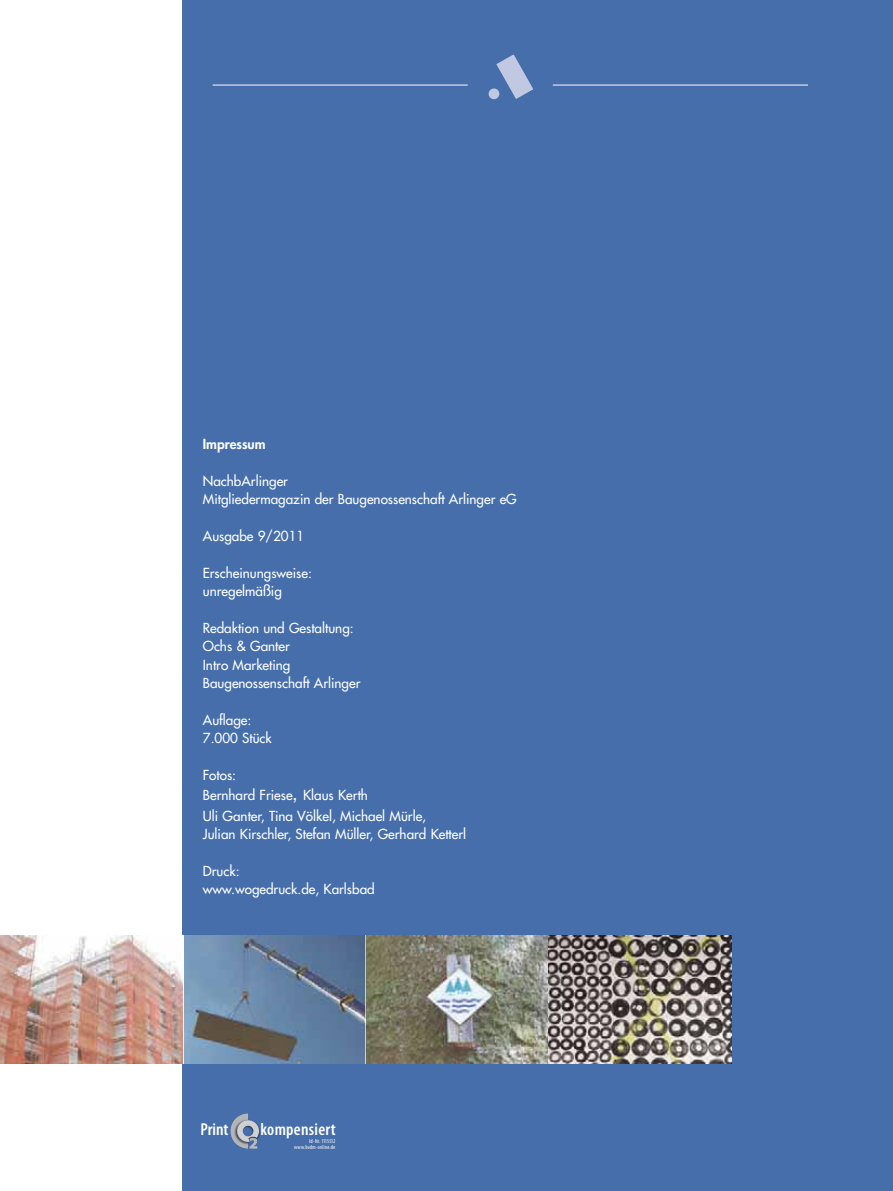
<style>
.page{position:relative;width:893px;height:1191px;background:#fff}
.page>*{position:absolute;margin:0;border:0;box-sizing:border-box;transform-origin:0 0}
.t1{font:600 condensed 17.4px "Myriad Pro";letter-spacing:.015em;color:#fff}
.t2{font:13.5px/18.5px "Futura";color:#fff}
.t3{font:800 13.5px "Futura";color:#fff}
.t4{font:condensed 5.85px/5.8px "Myriad Pro";letter-spacing:.04em;color:#fff;text-align:right}
.s1{font-family:"Helvetica";font-size:18px}
</style>
<div class="page">
<div style="left:183px;top:0;width:710px;height:1190px;background:#456eab"></div>
<svg style="left:489px;top:54px;width:44px;height:45px"></svg>
<hr style="left:213px;top:84px;width:255px;height:2px;background:#c1c8e2">
<hr style="left:553px;top:84px;width:255px;height:2px;background:#c1c8e2">
<img style="left:183px;top:935px;width:549px;height:128px">
<img style="left:365px;top:935px;width:1px;height:128px">
<img style="left:0;top:935px;width:183px;height:128px">
<svg style="left:230px;top:1113px;width:29px;height:35px"></svg>
<p class="t3" style="left:203px;top:437px;width:64px">Impressum</p>
<p class="t2" style="left:203px;top:472px;width:315px">NachbArlinger<br>Mitgliedermagazin der Baugenossenschaft Arlinger eG</p>
<p class="t2" style="left:203px;top:528px;width:103px">Ausgabe 9/2011</p>
<p class="t2" style="left:203px;top:564px;width:111px">Erscheinungsweise: unregelmäßig</p>
<p class="t2" style="left:203px;top:620px;width:159px">Redaktion und Gestaltung:<br>Ochs &amp; Ganter<br>Intro Marketing<br>Baugenossenschaft Arlinger</p>
<p class="t2" style="left:203px;top:712px;width:70px">Auflage:<br>7.000 Stück</p>
<p class="t2" style="left:203px;top:766px;width:225px;line-height:20.2px">Fotos:<br>Bernhard Friese<span class="s1">,</span> Klaus Kerth<br>Uli Ganter, Tina Völkel, Michael Mürle,</p>
<p class="t2" style="left:203px;top:826px;width:265px">Julian Kirschler, Stefan Müller, Gerhard Ketterl</p>
<p class="t2" style="left:203px;top:862px;width:173px">Druck:<br>www.wogedruck.de, Karlsbad</p>
<p class="t1" style="left:201px;top:1119px;width:30px">Print</p>
<p class="t1" style="left:260px;top:1119px;width:77px">kompensiert</p>
<p class="t4" style="left:294px;top:1137px;width:43px">Id-Nr. 1115512 www.bvdm-online.de</p>
</div>
